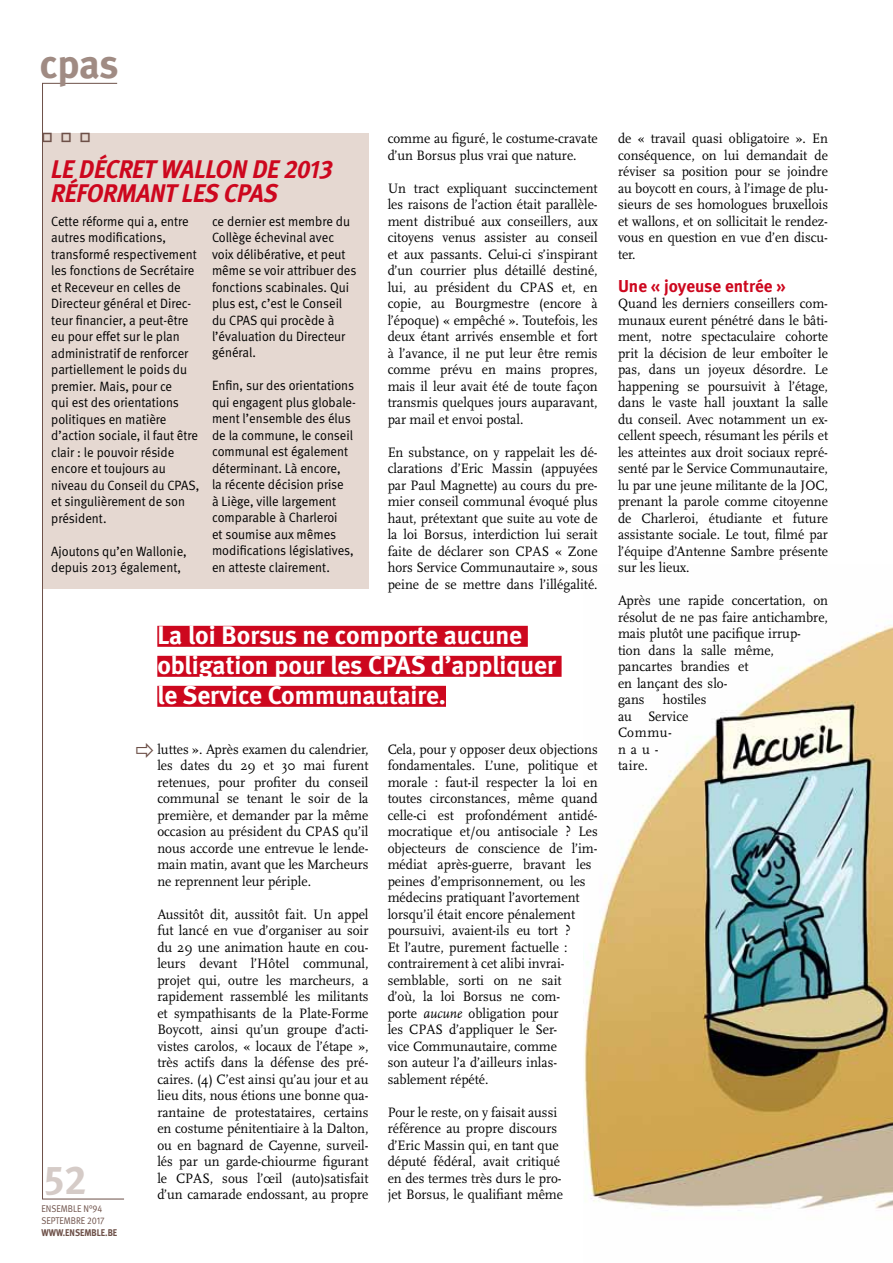
<style>
.page{position:relative;width:893px;height:1263px;background:#fff}
.page>*{position:absolute;margin:0;border:0;box-sizing:border-box;transform-origin:0 0}
.t1{font:700 40.5px "Meta";color:#a08b83}
.t2{font:40.5px "Meta Bold Expert";color:#d5cbc7}
.t3{font:700 25.5px/30px "Meta";color:#fff}
.t4{font:italic 700 25.5px/24px "Meta";letter-spacing:-.005em;color:#cd071e;scale:.95 1}
.t5{font:700 17.25px "Meta";color:#cd071e}
.t6{font:14.25px/16.5px "Scala";color:#000;text-align:justify;scale:.95 1}
.t7{font:13.5px/16.5px "Meta Normal";color:#000;scale:.95 1}
.t8{font:9.75px/12px "Meta Normal";color:#6d5048;scale:.9 1}
.t9{font:700 9.75px "Meta";color:#6d5048;scale:.9 1}
.s1{font-family:"Meta Bold Italic Expert";font-weight:400;font-style:normal}
.s2{font-family:"Meta Normal Expert"}
.s3{font-style:italic}
</style>
<div class="page">
<svg style="left:42px;top:83px;width:82px;height:1116px"></svg>
<img style="left:584px;top:625px;width:309px;height:586px">
<div style="left:43px;top:133px;width:326px;height:456px;background:#e5d8d1"></div>
<div style="left:157px;top:626px;width:371px;height:21px;background:#cd071e"></div>
<div style="left:157px;top:656px;width:405px;height:21px;background:#cd071e"></div>
<div style="left:157px;top:686px;width:289px;height:21px;background:#cd071e"></div>
<h1 class="t1" style="left:40px;top:40px;width:80px">cpas</h1>
<h2 class="t4" style="left:51px;top:157px;width:298px">LE DÉCRET WALLON DE <span class="s1">2013<br></span>RÉFORMANT LES CPAS</h2>
<p class="t7" style="left:51px;top:212px;width:157px">Cette réforme qui a, entre autres modifications, transformé respectivement les fonctions de Secrétaire et Receveur en celles de<br>Directeur général et Direc&shy;teur financier, a peut-être eu pour effet sur le plan administratif de renforcer partiellement le poids du premier. Mais, pour ce<br>qui est des orientations politiques en matière d’action sociale, il faut être clair : le pouvoir réside encore et toujours au niveau du Conseil du CPAS, et singulièrement de son président.</p>
<p class="t7" style="left:51px;top:542px;width:144px">Ajoutons qu’en Wallonie, depuis 2013 également,</p>
<p class="t7" style="left:212px;top:212px;width:154px">ce dernier est membre du<br>Collège échevinal avec voix délibérative, et peut même se voir attribuer des fonctions scabinales. Qui plus est, c’est le Conseil du CPAS qui procède à l’évaluation du Directeur général.</p>
<p class="t7" style="left:212px;top:377px;width:153px">Enfin, sur des orientations qui engagent plus globale&shy;ment l’ensemble des élus de la commune, le conseil communal est également déterminant. Là encore,<br>la récente décision prise<br>à Liège, ville largement comparable à Charleroi<br>et soumise aux mêmes modifications législatives, en atteste clairement.</p>
<p class="t6" style="left:388px;top:130px;width:223px">comme au figuré, le costume-cravate d’un Borsus plus vrai que nature.</p>
<p class="t6" style="left:388px;top:180px;width:223px">Un tract expliquant succinctement les raisons de l’action était parallèle&shy;ment distribué aux conseillers, aux citoyens venus assister au conseil et aux passants. Celui-ci s’inspirant d’un courrier plus détaillé destiné, lui, au président du CPAS et, en copie, au Bourgmestre (encore à l’époque) « empêché ». Toutefois, les deux étant arrivés ensemble et fort à l’avance, il ne put leur être remis comme prévu en mains propres, mais il leur avait été de toute façon transmis quelques jours auparavant, par mail et envoi postal.</p>
<p class="t6" style="left:388px;top:444px;width:223px">En substance, on y rappelait les dé&shy;clarations d’Eric Massin (appuyées par Paul Magnette) au cours du pre&shy;mier conseil communal évoqué plus haut, prétextant que suite au vote de la loi Borsus, interdiction lui serait faite de déclarer son CPAS « Zone hors Service Communautaire », sous peine de se mettre dans l’illégalité.</p>
<h1 class="t2" style="left:45px;top:1156px;width:44px">52</h1>
<p class="t8" style="left:41px;top:1203px;width:72px">ensemble n°<span class="s2">94 </span>septembre <span class="s2">2017</span></p>
<p class="t9" style="left:41px;top:1227px;width:86px">www.ensemble.be</p>
<h2 class="t3" style="left:157px;top:620px;width:400px">La loi Borsus ne comporte aucune obligation pour les CPAS d’appliquer le Service Communautaire.</h2>
<p class="t6" style="left:157px;top:741px;width:224px">luttes ». Après examen du calendrier, les dates du 29 et 30 mai furent retenues, pour profiter du conseil communal se tenant le soir de la première, et demander par la même occasion au président du CPAS qu’il nous accorde une entrevue le lende&shy;main matin, avant que les Marcheurs ne reprennent leur périple.</p>
<p class="t6" style="left:157px;top:906px;width:224px">Aussitôt dit, aussitôt fait. Un appel fut lancé en vue d’organiser au soir du 29 une animation haute en cou&shy;leurs devant l’Hôtel communal, projet qui, outre les marcheurs, a rapidement rassemblé les militants et sympathisants de la Plate-Forme Boycott, ainsi qu’un groupe d’acti&shy;vistes carolos, « locaux de l’étape », très actifs dans la défense des pré&shy;caires. (4) C’est ainsi qu’au jour et au lieu dits, nous étions une bonne qua&shy;rantaine de protestataires, certains en costume pénitentiaire à la Dalton, ou en bagnard de Cayenne, surveil&shy;lés par un garde-chiourme figurant le CPAS, sous l’œil (auto)satisfait d’un camarade endossant, au propre</p>
<p class="t6" style="left:388px;top:741px;width:223px;text-align:left">Cela, pour y opposer deux objections fondamentales. L’une, politique et morale : faut-il respecter la loi en toutes circonstances, même quand celle-ci est profondément antidé&shy;mocratique et/ou antisociale ? Les objecteurs de conscience de l’im&shy;médiat après-guerre, bravant les peines d’emprisonnement, ou les médecins pratiquant l’avortement lorsqu’il était encore pénalement poursuivi, avaient-ils eu tort ?<br>Et l’autre, purement factuelle : contrairement à cet alibi invrai&shy;semblable, sorti on ne sait<br>d’où, la loi Borsus ne com-<br>porte <span class="s3">aucune</span> obligation pour<br>les CPAS d’appliquer le Ser-<br>vice Communautaire, comme<br>son auteur l’a d’ailleurs inlas&shy;sablement répété.</p>
<p class="t6" style="left:388px;top:1104px;width:186px;text-align:left">Pour le reste, on y faisait aussi référence au propre discours d’Eric Massin qui, en tant que député fédéral, avait critiqué en des termes très durs le pro&shy;jet Borsus, le qualifiant même</p>
<p class="t6" style="left:618px;top:131px;width:223px">de « travail quasi obligatoire ». En conséquence, on lui demandait de réviser sa position pour se joindre au boycott en cours, à l’image de plu&shy;sieurs de ses homologues bruxellois et wallons, et on sollicitait le rendez&shy;vous en question en vue d’en discu&shy;ter.</p>
<p class="t5" style="left:618px;top:275px;width:169px">Une « joyeuse entrée »</p>
<p class="t6" style="left:618px;top:295px;width:223px">Quand les derniers conseillers com&shy;munaux eurent pénétré dans le bâti&shy;ment, notre spectaculaire cohorte prit la décision de leur emboîter le pas, dans un joyeux désordre. Le happening se poursuivit à l’étage, dans le vaste hall jouxtant la salle du conseil. Avec notamment un ex&shy;cellent speech, résumant les périls et les atteintes aux droit sociaux repré&shy;senté par le Service Communautaire, lu par une jeune militante de la JOC, prenant la parole comme citoyenne de Charleroi, étudiante et future assistante sociale. Le tout, filmé par l’équipe d’Antenne Sambre présente sur les lieux.</p>
<p class="t6" style="left:618px;top:592px;width:223px;text-align:left">Après une rapide concertation, on résolut de ne pas faire antichambre, mais plutôt une pacifique irrup-<br>tion dans la salle même, pancartes brandies et<br>en lançant des slo-<br>gans</p>
<p class="t6" style="left:618px;top:691px;width:95px;text-align:left;text-indent:45px">hostiles au Service<br>Commu&shy;nau-<br>taire.</p>
</div>
